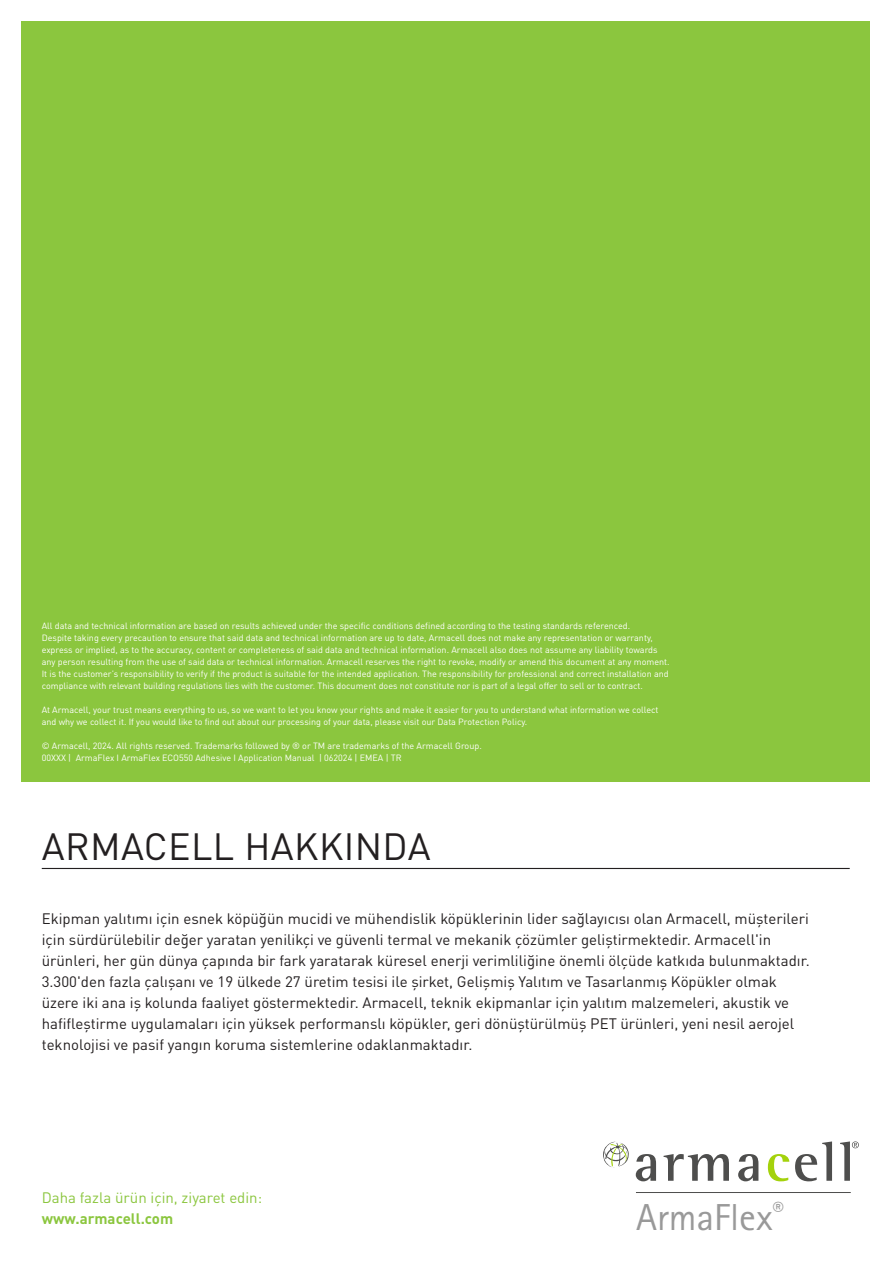
<style>
.page{position:relative;width:893px;height:1263px;background:#fff}
.page>*{position:absolute;margin:0;border:0;box-sizing:border-box;transform-origin:0 0}
.t1{font:37.65px "Rotis Sans Serif Pro";color:#999}
.t2{font:37.5px "DIN Pro";letter-spacing:.01em;color:#231f20}
.t3{font:15px/21px "DIN Pro";color:#231f20}
.t4{font:15px "DIN Pro";color:#8bc63e}
.t5{font:700 15px "DIN Pro";color:#8bc63e}
.t6{font:9px/12px "DIN Pro";color:#fff}
</style>
<div class="page">
<div style="left:21px;top:21px;width:849px;height:761px;background:#8bc63e"></div>
<svg style="left:636px;top:1154px;width:20px;height:27px"></svg>
<svg style="left:664px;top:1154px;width:65px;height:27px"></svg>
<svg style="left:738px;top:1154px;width:20px;height:27px"></svg>
<svg style="left:768px;top:1154px;width:21px;height:27px"></svg>
<svg style="left:795px;top:1141px;width:37px;height:40px"></svg>
<svg style="left:840px;top:1141px;width:19px;height:40px"></svg>
<svg style="left:603px;top:1141px;width:26px;height:27px"></svg>
<hr style="left:636px;top:1192px;width:215px;height:1px;background:#4e4e4d">
<hr style="left:42px;top:868px;width:808px;height:1px;background:#231f20">
<p class="t6" style="left:42px;top:619px;width:629px">All data and technical information are based on results achieved under the specific conditions defined according to the testing standards referenced.<br>Despite taking every precaution to ensure that said data and technical information are up to date, Armacell does not make any representation or warranty, express or implied, as to the accuracy, content or completeness of said data and technical information. Armacell also does not assume any liability towards any person resulting from the use of said data or technical information. Armacell reserves the right to revoke, modify or amend this document at any moment.<br>It is the customer’s responsibility to verify if the product is suitable for the intended application. The responsibility for professional and correct installation and compliance with relevant building regulations lies with the customer. This document does not constitute nor is part of a legal offer to sell or to contract.</p>
<p class="t6" style="left:42px;top:703px;width:618px">At Armacell, your trust means everything to us, so we want to let you know your rights and make it easier for you to understand what information we collect and why we collect it. If you would like to find out about our processing of your data, please visit our Data Protection Policy.</p>
<p class="t6" style="left:42px;top:739px;width:441px">© Armacell, 2024. All rights reserved. Trademarks followed by ® or TM are trademarks of the Armacell Group.<br>00XXX | ArmaFlex I ArmaFlex ECO550 Adhesive I Application Manual | 062024 | EMEA | TR</p>
<h2 class="t2" style="left:42px;top:818px;width:390px">ARMACELL HAKKINDA</h2>
<p class="t3" style="left:42px;top:907px;width:770px">Ekipman yalıtımı için esnek köpüğün mucidi ve mühendislik köpüklerinin lider sağlayıcısı olan Armacell, müşterileri için sürdürülebilir değer yaratan yenilikçi ve güvenli termal ve mekanik çözümler geliştirmektedir. Armacell'in ürünleri, her gün dünya çapında bir fark yaratarak küresel enerji verimliliğine önemli ölçüde katkıda bulunmaktadır.<br>3.300'den fazla çalışanı ve 19 ülkede 27 üretim tesisi ile şirket, Gelişmiş Yalıtım ve Tasarlanmış Köpükler olmak üzere iki ana iş kolunda faaliyet göstermektedir. Armacell, teknik ekipmanlar için yalıtım malzemeleri, akustik ve hafifleştirme uygulamaları için yüksek performanslı köpükler, geri dönüştürülmüş PET ürünleri, yeni nesil aerojel teknolojisi ve pasif yangın koruma sistemlerine odaklanmaktadır.</p>
<h3 class="t4" style="left:42px;top:1186px;width:222px">Daha fazla ürün için, ziyaret edin:</h3>
<h3 class="t5" style="left:42px;top:1207px;width:133px">www.armacell.com</h3>
<h1 class="t1" style="left:636px;top:1195px;width:149px">ArmaFlex<sup>®</sup></h1>
</div>
